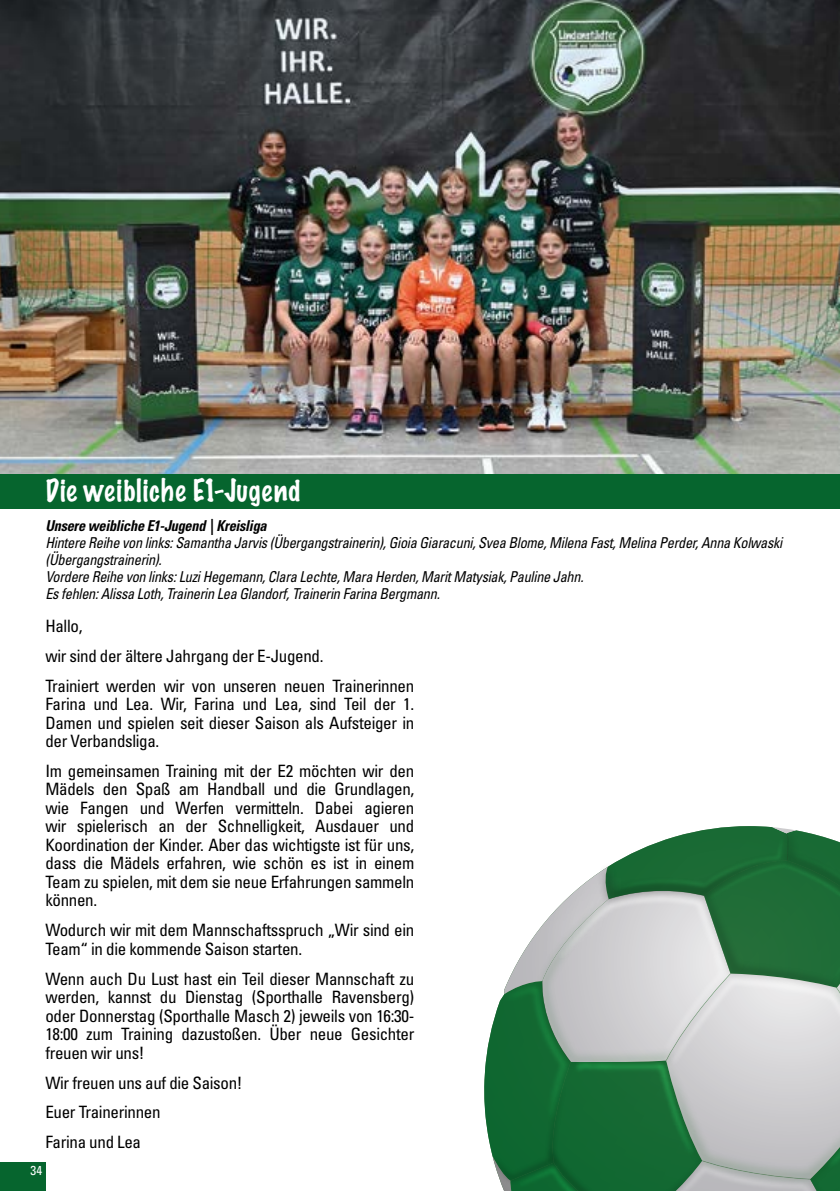
<style>
.page{position:relative;width:840px;height:1191px;background:#fff}
.page>*{position:absolute;margin:0;border:0;box-sizing:border-box;transform-origin:0 0}
.t1{font:100 28px "Marker Felt";letter-spacing:.03em;color:#fff}
.t2{font:condensed 17px/18.4px "Univers LT Std";letter-spacing:-.02em;color:#000}
.t3{font:italic condensed 15px/17px "Univers LT Std";letter-spacing:-.02em;color:#000;scale:.95 1}
.t4{font:italic 700 condensed 15px "Univers LT Std";letter-spacing:-.02em;color:#000;scale:.95 1}
.t5{font:condensed 13px "Univers LT Std";color:#fff}
</style>
<div class="page">
<img style="left:0;top:0;width:839px;height:475px">
<img style="left:484px;top:853px;width:254px;height:226px">
<img style="left:484px;top:1079px;width:254px;height:112px">
<img style="left:738px;top:1058px;width:101px;height:133px">
<img style="left:632px;top:826px;width:207px;height:232px">
<div style="left:0;top:475px;width:839px;height:34px;background:#06652e"></div>
<div style="left:0;top:1162px;width:45px;height:29px;background:#06652e"></div>
<h1 class="t1" style="left:45px;top:468px;width:256px">Die weibliche E1-Jugend</h1>
<p class="t4" style="left:45px;top:516px;width:234px">Unsere weibliche E1-Jugend | Kreisliga</p>
<p class="t3" style="left:45px;top:534px;width:776px">Hintere Reihe von links: Samantha Jarvis (Übergangstrainerin), Gioia Giaracuni, Svea Blome, Milena Fast, Melina Perder, Anna Kolwaski (Übergangstrainerin).<br>Vordere Reihe von links: Luzi Hegemann, Clara Lechte, Mara Herden, Marit Matysiak, Pauline Jahn.<br>Es fehlen: Alissa Loth, Trainerin Lea Glandorf, Trainerin Farina Bergmann.</p>
<p class="t2" style="left:45px;top:610px;width:370px;line-height:29.8px">Hallo,<br>wir sind der ältere Jahrgang der E-Jugend.<br>Trainiert werden wir von unseren neuen Trainerinnen</p>
<p class="t2" style="left:45px;top:694px;width:370px;text-align:justify">Farina und Lea. Wir, Farina und Lea, sind Teil der 1.<br>Damen und spielen seit dieser Saison als Aufsteiger in der Verbandsliga.</p>
<p class="t2" style="left:45px;top:761px;width:370px;text-align:justify">Im gemeinsamen Training mit der E2 möchten wir den Mädels den Spaß am Handball und die Grundlagen, wie Fangen und Werfen vermitteln. Dabei agieren wir spielerisch an der Schnelligkeit, Ausdauer und Koordination der Kinder. Aber das wichtigste ist für uns, dass die Mädels erfahren, wie schön es ist in einem Team zu spielen, mit dem sie neue Erfahrungen sammeln können.</p>
<p class="t2" style="left:45px;top:920px;width:370px">Wodurch wir mit dem Mannschaftsspruch „Wir sind ein<br>Team“ in die kommende Saison starten.</p>
<p class="t2" style="left:45px;top:969px;width:370px;text-align:justify">Wenn auch Du Lust hast ein Teil dieser Mannschaft zu werden, kannst du Dienstag (Sporthalle Ravensberg) oder Donnerstag (Sporthalle Masch 2) jeweils von 16:30- 18:00 zum Training dazustoßen. Über neue Gesichter freuen wir uns!</p>
<p class="t2" style="left:45px;top:1067px;width:198px;line-height:29.8px">Wir freuen uns auf die Saison!<br>Euer Trainerinnen<br>Farina und Lea</p>
<p class="t5" style="left:31px;top:1162px;width:13px">34</p>
</div>
